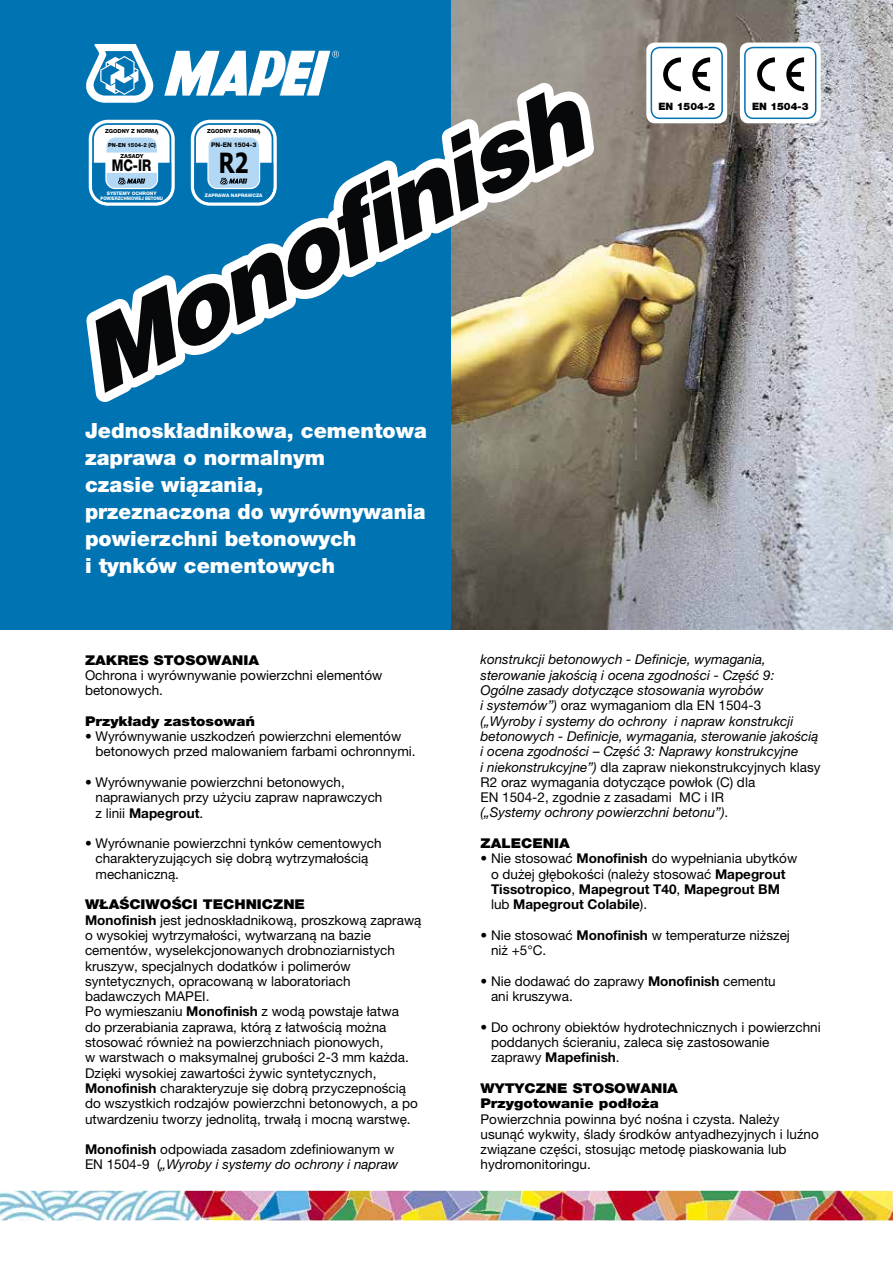
<style>
.page{position:relative;width:893px;height:1263px;background:#fff}
.page>*{position:absolute;margin:0;border:0;box-sizing:border-box;transform-origin:0 0}
.t1{font:700 27.9px "Tahoma";color:#000;scale:.78 1}
.t2{font:900 21px/27px "Helvetica Neue LTW1 G";color:#fff}
.t3{font:800 16.2px "Helvetica Neue LTW1 G";color:#000;scale:.78 1}
.t4{font:13.5px/15.3px "Helvetica Neue LTW1 G";color:#000}
.t5{font:italic 13.5px/15.3px "Helvetica Neue LTW1 G";color:#000}
.t6{font:700 13.5px/15.3px "Helvetica Neue LTW1 G";color:#000}
.t7{font:900 13.5px/15.3px "Helvetica Neue LTW1 G";color:#000;scale:1.1 1}
.t8{font:900 10.2px "Helvetica";color:#000;scale:.82 1}
.t9{font:900 10.2px "Helvetica Neue LTW1 G";color:#000}
.t10{font:800 6.45px "Helvetica Neue LTW1 G";color:#000}
.t11{font:800 5.55px/11.1px "Helvetica Neue LTW1 G";color:#000;text-align:center}
.t12{font:800 4.8px/4.8px "Helvetica Neue LTW1 G";color:#fff;text-align:center}
.s1{font-weight:700}
.s2{font-weight:900}
.s3{font-style:italic}
.s4{font-style:normal}
.s5{font-weight:400}
</style>
<div class="page">
<img style="left:451px;top:0;width:442px;height:629px">
<div style="left:0;top:0;width:451px;height:629px;background:#0073b3"></div>
<img style="left:0;top:1191px;width:893px;height:29px">
<div style="left:740px;top:43px;width:81px;height:80px;background:#fff;border-radius:9px"></div>
<div style="left:744px;top:47px;width:72px;height:72px;border:2px solid #0073b3;border-radius:9px"></div>
<svg style="left:757px;top:57px;width:48px;height:35px"></svg>
<div style="left:646px;top:43px;width:81px;height:80px;background:#fff;border-radius:9px"></div>
<div style="left:651px;top:47px;width:72px;height:72px;border:2px solid #0073b3;border-radius:9px"></div>
<svg style="left:663px;top:57px;width:48px;height:35px"></svg>
<svg style="left:86px;top:44px;width:508px;height:358px"></svg>
<svg style="left:96px;top:92px;width:489px;height:301px"></svg>
<p class="t8" style="left:657px;top:97px;width:77px">PN-EN 1504-2</p>
<p class="t9" style="left:658px;top:100px;width:58px">EN 1504-2</p>
<p class="t8" style="left:751px;top:97px;width:77px">PN-EN 1504-3</p>
<p class="t9" style="left:752px;top:100px;width:58px">EN 1504-3</p>
<p class="t11" style="left:105px;top:126px;width:55px">ZGODNY Z NORMĄ</p>
<p class="t11" style="left:207px;top:126px;width:55px">ZGODNY Z NORMĄ</p>
<p class="t11" style="left:108px;top:139px;width:49px">PN-EN 1504-2 (C)<br>ZASADY</p>
<p class="t3" style="left:112px;top:155px;width:52px">MC-IR</p>
<p class="t10" style="left:211px;top:141px;width:47px">PN-EN 1504-3</p>
<h1 class="t1" style="left:219px;top:143px;width:39px">R2</h1>
<p class="t12" style="left:101px;top:191px;width:64px">SYSTEMY OCHRONY<br>POWIERZCHNIOWEJ BETONU</p>
<p class="t12" style="left:205px;top:193px;width:59px">ZAPRAWA NAPRAWCZA</p>
<h2 class="t2" style="left:85px;top:417px;width:343px">Jednoskładnikowa, cementowa zaprawa o normalnym<br>czasie wiązania,<br>przeznaczona do wyrównywania powierzchni betonowych<br>i tynków cementowych</h2>
<p class="t7" style="left:85px;top:652px;width:160px">ZAKRES STOSOWANIA</p>
<p class="t4" style="left:85px;top:667px;width:299px">Ochrona i wyrównywanie powierzchni elementów betonowych.</p>
<p class="t7" style="left:85px;top:713px;width:156px">Przykłady zastosowań</p>
<p class="t4" style="left:96px;top:728px;width:322px;text-indent:-11px">• Wyrównywanie uszkodzeń powierzchni elementów betonowych przed malowaniem farbami ochronnymi.</p>
<p class="t4" style="left:96px;top:774px;width:288px;text-indent:-11px">• Wyrównywanie powierzchni betonowych, naprawianych przy użyciu zapraw naprawczych z linii <span class="s1">Mapegrout</span>.</p>
<p class="t4" style="left:96px;top:835px;width:287px;text-indent:-11px">• Wyrównanie powierzchni tynków cementowych charakteryzujących się dobrą wytrzymałością mechaniczną.</p>
<p class="t4" style="left:85px;top:897px;width:338px"><span class="s2">WŁAŚCIWOŚCI TECHNICZNE<br></span><span class="s1">Monofinish</span> jest jednoskładnikową, proszkową zaprawą o wysokiej wytrzymałości, wytwarzaną na bazie cementów, wyselekcjonowanych drobnoziarnistych kruszyw, specjalnych dodatków i polimerów syntetycznych, opracowaną w laboratoriach badawczych MAPEI.<br>Po wymieszaniu <span class="s1">Monofinish</span> z wodą powstaje łatwa<br>do przerabiania zaprawa, którą z łatwością można stosować również na powierzchniach pionowych,<br>w warstwach o maksymalnej grubości 2-3 mm każda.<br>Dzięki wysokiej zawartości żywic syntetycznych, <span class="s1">Monofinish</span> charakteryzuje się dobrą przyczepnością do wszystkich rodzajów powierzchni betonowych, a po utwardzeniu tworzy jednolitą, trwałą i mocną warstwę.</p>
<p class="t4" style="left:85px;top:1141px;width:315px"><span class="s1">Monofinish</span> odpowiada zasadom zdefiniowanym w<br>EN 1504-9 (<span class="s3">„Wyroby i systemy do ochrony i napraw</span></p>
<p class="t5" style="left:480px;top:652px;width:341px">konstrukcji betonowych - Definicje, wymagania, sterowanie jakością i ocena zgodności - Część 9:<br>Ogólne zasady dotyczące stosowania wyrobów<br>i systemów”) <span class="s4">oraz wymaganiom dla EN 1504-3<br></span>(„Wyroby i systemy do ochrony i napraw konstrukcji betonowych - Definicje, wymagania, sterowanie jakością i ocena zgodności – Część 3: Naprawy konstrukcyjne<br>i niekonstrukcyjne”) <span class="s4">dla zapraw niekonstrukcyjnych klasy R2 oraz wymagania dotyczące powłok (C) dla<br>EN 1504-2, zgodnie z zasadami MC i IR<br></span>(„Systemy ochrony powierzchni betonu”)<span class="s4">.</span></p>
<p class="t7" style="left:480px;top:836px;width:83px">ZALECENIA</p>
<p class="t6" style="left:491px;top:851px;width:308px;text-indent:-11px"><span class="s5">• Nie stosować</span> Monofinish <span class="s5">do wypełniania ubytków o dużej głębokości (należy stosować</span> Mapegrout Tissotropico<span class="s5">,</span> Mapegrout T40<span class="s5">,</span> Mapegrout BM <span class="s5">lub</span> Mapegrout Colabile<span class="s5">).</span></p>
<p class="t4" style="left:491px;top:927px;width:300px;text-indent:-11px">• Nie stosować <span class="s1">Monofinish</span> w temperaturze niższej niż +5°C.</p>
<p class="t4" style="left:491px;top:973px;width:286px;text-indent:-11px">• Nie dodawać do zaprawy <span class="s1">Monofinish</span> cementu ani kruszywa.</p>
<p class="t4" style="left:491px;top:1019px;width:331px;text-indent:-11px">• Do ochrony obiektów hydrotechnicznych i powierzchni poddanych ścieraniu, zaleca się zastosowanie zaprawy <span class="s1">Mapefinish</span>.</p>
<p class="t7" style="left:480px;top:1080px;width:181px">WYTYCZNE STOSOWANIA<br>Przygotowanie podłoża</p>
<p class="t4" style="left:480px;top:1111px;width:340px">Powierzchnia powinna być nośna i czysta. Należy usunąć wykwity, ślady środków antyadhezyjnych i luźno związane części, stosując metodę piaskowania lub hydromonitoringu.</p>
</div>
